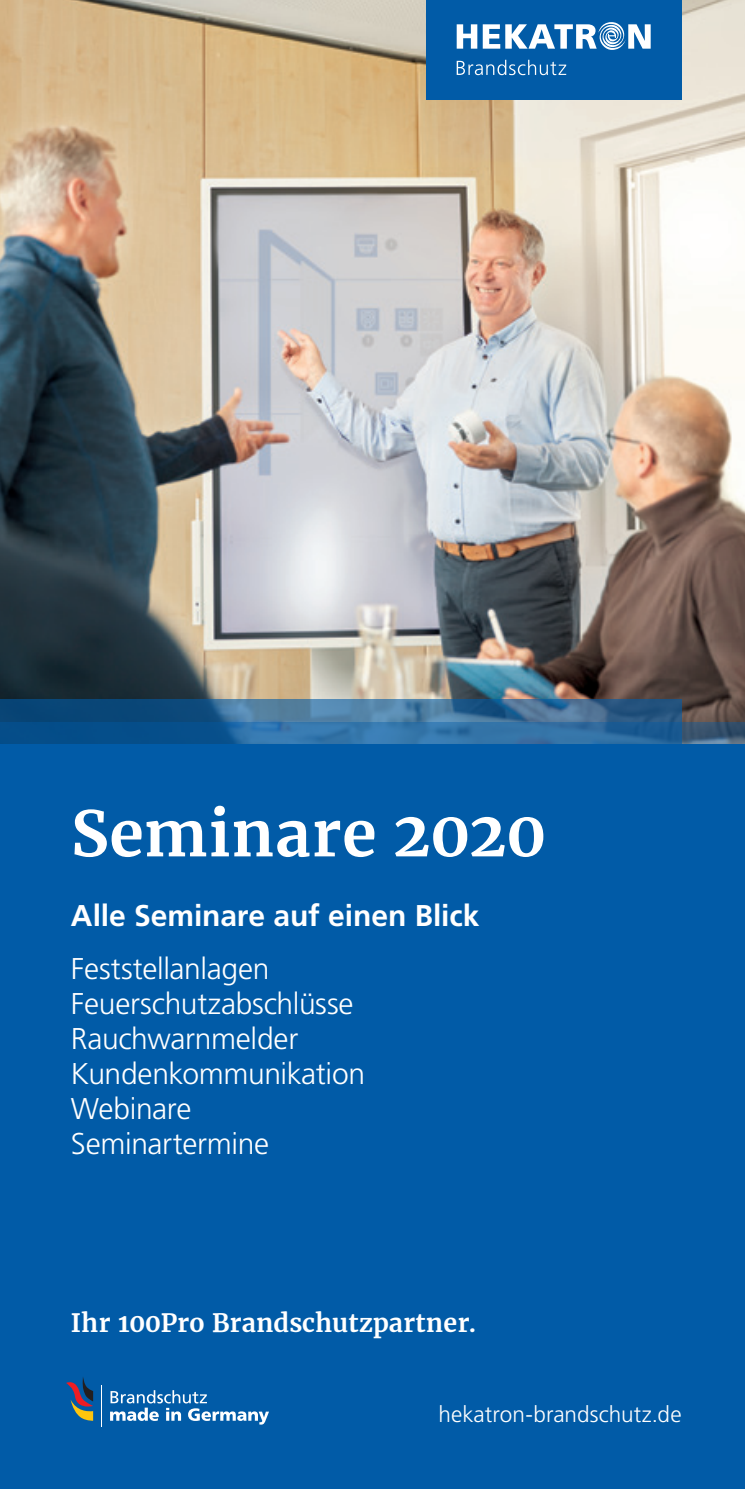
<style>
.page{position:relative;width:745px;height:1489px;background:#fff}
.page>*{position:absolute;margin:0;border:0;box-sizing:border-box;transform-origin:0 0}
.t1{font:700 62.5px "Merriweather";letter-spacing:.01em;color:#fff}
.t2{font:300 30px/35px "Frutiger LT Pro";letter-spacing:-.01em;color:#fff}
.t3{font:700 30px "Frutiger LT Pro";color:#fff}
.t4{font:700 25px "Merriweather";letter-spacing:.015em;color:#fff}
.t5{font:300 22.5px "Frutiger LT Pro";color:#fff}
</style>
<div class="page">
<img style="left:0;top:0;width:744px;height:722px">
<div style="left:0;top:744px;width:744px;height:744px;background:#015ba7"></div>
<svg style="left:681px;top:722px;width:63px;height:22px"></svg>
<svg style="left:0;top:699px;width:681px;height:45px;background:#2a6596"></svg>
<div style="left:425px;top:0;width:256px;height:99px;background:#015ba7"></div>
<svg style="left:456px;top:22px;width:194px;height:28px"></svg>
<svg style="left:456px;top:60px;width:110px;height:15px"></svg>
<hr style="left:101px;top:1385px;width:1px;height:41px;background:#fff">
<svg style="left:66px;top:1377px;width:27px;height:43px"></svg>
<svg style="left:110px;top:1390px;width:159px;height:34px"></svg>
<h1 class="t1" style="left:71px;top:790px;width:477px">Seminare 2020</h1>
<p class="t3" style="left:71px;top:897px;width:410px">Alle Seminare auf einen Blick</p>
<p class="t2" style="left:71px;top:950px;width:295px">Feststellanlagen<br>Feuerschutzabschlüsse<br>Rauchwarnmelder<br>Kundenkommunikation<br>Webinare<br>Seminartermine</p>
<p class="t4" style="left:71px;top:1305px;width:406px">Ihr 100Pro Brandschutzpartner.</p>
<p class="t5" style="left:438px;top:1400px;width:244px">hekatron-brandschutz.de</p>
</div>
